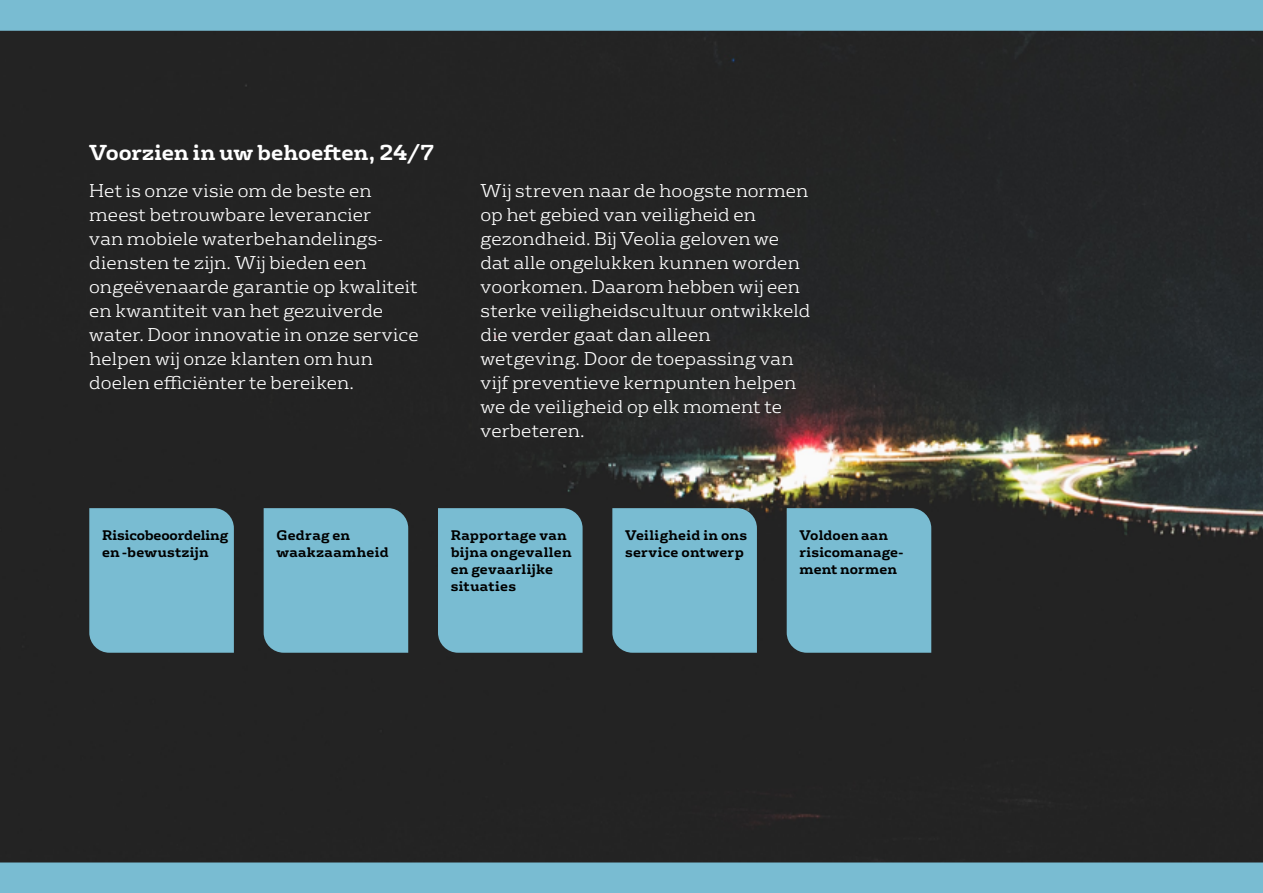
<style>
.page{position:relative;width:1263px;height:893px;background:#fff}
.page>*{position:absolute;margin:0;border:0;box-sizing:border-box;transform-origin:0 0}
.t1{font:700 21px "FS Rufus";letter-spacing:-.005em;color:#fff}
.t2{font:300 18px/24px "FS Rufus";color:#fff}
.t3{font:700 13.5px/17.2px "FS Rufus";letter-spacing:.015em;color:#000}
.t4{font:700 13.5px/17.2px "FS Rufus";letter-spacing:-.005em;color:#000}
</style>
<div class="page">
<img style="left:0;top:61px;width:1263px;height:670px">
<svg style="left:0;top:731px;width:1263px;height:162px;fill:#232323"></svg>
<svg style="left:0;top:0;width:1263px;height:61px"></svg>
<div style="left:89px;top:508px;width:145px;height:145px;background:#79bcd2"></div>
<div style="left:264px;top:508px;width:144px;height:145px;background:#79bcd2"></div>
<div style="left:438px;top:508px;width:145px;height:145px;background:#79bcd2"></div>
<div style="left:612px;top:508px;width:145px;height:145px;background:#79bcd2"></div>
<div style="left:787px;top:508px;width:144px;height:145px;background:#79bcd2"></div>
<p class="t1" style="left:89px;top:135px;width:346px">Voorzien in uw behoeften, 24/7</p>
<p class="t2" style="left:89px;top:177px;width:331px">Het is onze visie om de beste en meest betrouwbare leverancier<br>van mobiele waterbehandelings&shy;diensten te zijn. Wij bieden een ongeëvenaarde garantie op kwaliteit en kwantiteit van het gezuiverde water. Door innovatie in onze service helpen wij onze klanten om hun doelen efficiënter te bereiken.</p>
<p class="t2" style="left:480px;top:177px;width:331px">Wij streven naar de hoogste normen op het gebied van veiligheid en gezondheid. Bij Veolia geloven we dat alle ongelukken kunnen worden voorkomen. Daarom hebben wij een sterke veiligheidscultuur ontwikkeld die verder gaat dan alleen wetgeving. Door de toepassing van vijf preventieve kernpunten helpen we de veiligheid op elk moment te verbeteren.</p>
<p class="t4" style="left:102px;top:525px;width:128px">Risicobeoordeling en -bewustzijn</p>
<p class="t3" style="left:276px;top:525px;width:114px">Gedrag en waakzaamheid</p>
<p class="t3" style="left:451px;top:525px;width:122px">Rapportage van bijna ongevallen en gevaarlijke situaties</p>
<p class="t3" style="left:625px;top:525px;width:124px">Veiligheid in ons service ontwerp</p>
<p class="t3" style="left:799px;top:525px;width:106px">Voldoen aan risicomanage&shy;ment normen</p>
</div>
